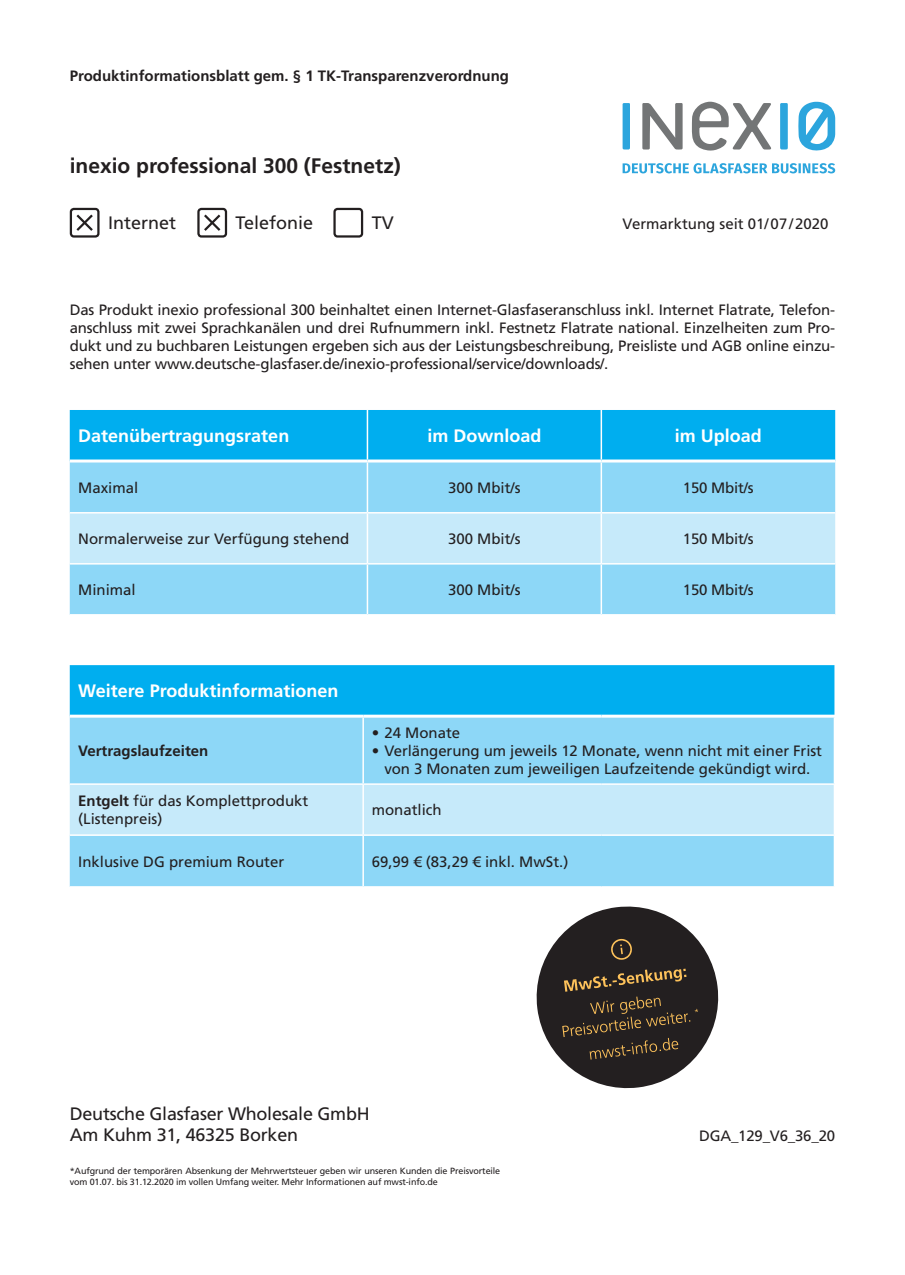
<style>
.page{position:relative;width:905px;height:1275px;background:#fff}
.page>*{position:absolute;margin:0;border:0;box-sizing:border-box;transform-origin:0 0}
.t1{font:700 21px "Frutiger LT Std";color:#231f20}
.t2{font:18px/21.6px "Frutiger LT Std";letter-spacing:-.015em;color:#231f20}
.t3{font:700 18px "Frutiger LT Std";color:#fff}
.t4{font:15px/18px "Frutiger LT Std";letter-spacing:-.005em;color:#231f20;text-align:justify}
.t5{font:700 15px "Frutiger LT Std";color:#231f20}
.t6{font:9px/10.8px "Frutiger LT Std";letter-spacing:-.015em;color:#231f20}
.s1{font-weight:700}
</style>
<div class="page">
<svg style="left:623px;top:163px;width:212px;height:10px"></svg>
<svg style="left:798px;top:102px;width:37px;height:49px"></svg>
<svg style="left:780px;top:103px;width:8px;height:46px"></svg>
<svg style="left:692px;top:102px;width:80px;height:49px"></svg>
<svg style="left:642px;top:103px;width:41px;height:47px"></svg>
<svg style="left:623px;top:103px;width:7px;height:46px"></svg>
<div style="left:70px;top:208px;width:30px;height:30px;border:2px solid #231f20;border-radius:3px"></div>
<svg style="left:76px;top:214px;width:17px;height:17px"></svg>
<div style="left:197px;top:208px;width:30px;height:30px;border:2px solid #231f20;border-radius:3px"></div>
<svg style="left:204px;top:214px;width:17px;height:17px"></svg>
<div style="left:333px;top:208px;width:30px;height:30px;border:2px solid #231f20;border-radius:3px"></div>
<div style="left:70px;top:410px;width:765px;height:49px;background:#00aeef"></div>
<div style="left:70px;top:462px;width:765px;height:152px;background:#8dd7f7"></div>
<div style="left:70px;top:513px;width:765px;height:50px;background:#c6eafa"></div>
<hr style="left:367px;top:410px;width:1px;height:49px;background:#fff">
<hr style="left:601px;top:410px;width:1px;height:49px;background:#fff">
<hr style="left:367px;top:462px;width:1px;height:50px;background:#fff">
<hr style="left:601px;top:462px;width:1px;height:50px;background:#fff">
<hr style="left:70px;top:512px;width:297px;height:1px;background:#fff">
<hr style="left:367px;top:512px;width:234px;height:1px;background:#fff">
<hr style="left:367px;top:513px;width:1px;height:50px;background:#fff">
<hr style="left:601px;top:512px;width:234px;height:1px;background:#fff">
<hr style="left:601px;top:513px;width:1px;height:50px;background:#fff">
<hr style="left:70px;top:563px;width:297px;height:1px;background:#fff">
<hr style="left:367px;top:563px;width:234px;height:1px;background:#fff">
<hr style="left:367px;top:564px;width:1px;height:50px;background:#fff">
<hr style="left:601px;top:563px;width:234px;height:1px;background:#fff">
<hr style="left:601px;top:564px;width:1px;height:50px;background:#fff">
<div style="left:70px;top:665px;width:764px;height:50px;background:#00aeef"></div>
<div style="left:70px;top:718px;width:764px;height:168px;background:#8dd7f7"></div>
<div style="left:70px;top:785px;width:764px;height:49px;background:#c6eafa"></div>
<hr style="left:362px;top:718px;width:2px;height:65px;background:#fff">
<hr style="left:70px;top:783px;width:293px;height:2px;background:#fff">
<hr style="left:363px;top:783px;width:238px;height:2px;background:#fff">
<hr style="left:362px;top:785px;width:2px;height:49px;background:#fff">
<hr style="left:601px;top:783px;width:234px;height:2px;background:#fff">
<hr style="left:70px;top:834px;width:293px;height:2px;background:#fff">
<hr style="left:363px;top:834px;width:238px;height:2px;background:#fff">
<hr style="left:362px;top:836px;width:2px;height:50px;background:#fff">
<hr style="left:601px;top:834px;width:234px;height:2px;background:#fff">
<svg style="left:536px;top:906px;width:183px;height:183px"></svg>
<p class="t5" style="left:70px;top:67px;width:441px">Produktinformationsblatt gem. § 1 TK-Transparenzverordnung</p>
<h1 class="t1" style="left:70px;top:153px;width:333px">inexio professional 300 (Festnetz)</h1>
<p class="t2" style="left:236px;top:212px;width:79px">Telefonie</p>
<p class="t2" style="left:372px;top:212px;width:24px">TV</p>
<p class="t2" style="left:108px;top:212px;width:70px">Internet</p>
<p class="t4" style="left:623px;top:215px;width:208px">Vermarktung seit 01/07/2020</p>
<p class="t4" style="left:70px;top:301px;width:767px">Das Produkt inexio professional 300 beinhaltet einen Internet-Glasfaseranschluss inkl. Internet Flatrate, Telefon&shy;anschluss mit zwei Sprachkanälen und drei Rufnummern inkl. Festnetz Flatrate national. Einzelheiten zum Pro&shy;dukt und zu buchbaren Leistungen ergeben sich aus der Leistungsbeschreibung, Preisliste und AGB online einzu&shy;sehen unter www.deutsche-glasfaser.de/inexio-professional/service/downloads/.</p>
<p class="t3" style="left:78px;top:425px;width:213px">Datenübertragungsraten</p>
<p class="t3" style="left:427px;top:425px;width:116px">im Download</p>
<p class="t3" style="left:675px;top:425px;width:89px">im Upload</p>
<p class="t4" style="left:78px;top:479px;width:62px">Maximal</p>
<p class="t4" style="left:448px;top:479px;width:74px">300 Mbit/s</p>
<p class="t4" style="left:683px;top:479px;width:72px">150 Mbit/s</p>
<p class="t4" style="left:78px;top:530px;width:273px">Normalerweise zur Verfügung stehend</p>
<p class="t4" style="left:448px;top:530px;width:74px">300 Mbit/s</p>
<p class="t4" style="left:683px;top:530px;width:72px">150 Mbit/s</p>
<p class="t4" style="left:78px;top:581px;width:59px">Minimal</p>
<p class="t4" style="left:448px;top:581px;width:74px">300 Mbit/s</p>
<p class="t4" style="left:683px;top:581px;width:72px">150 Mbit/s</p>
<p class="t3" style="left:78px;top:680px;width:262px">Weitere Produktinformationen</p>
<p class="t5" style="left:78px;top:742px;width:132px">Vertragslaufzeiten</p>
<p class="t4" style="left:372px;top:724px;width:90px">• 24 Monate</p>
<p class="t4" style="left:372px;top:742px;width:452px;text-align:center">• Verlängerung um jeweils 12 Monate, wenn nicht mit einer Frist von 3 Monaten zum jeweiligen Laufzeitende gekündigt wird.</p>
<p class="t4" style="left:78px;top:792px;width:232px"><span class="s1">Entgelt</span> für das Komplettprodukt (Listenpreis)</p>
<p class="t4" style="left:372px;top:801px;width:72px">monatlich</p>
<p class="t4" style="left:78px;top:852px;width:207px">Inklusive DG premium Router</p>
<p class="t4" style="left:372px;top:852px;width:198px">69,99 € (83,29 € inkl. MwSt.)</p>
<p class="t2" style="left:70px;top:1103px;width:302px">Deutsche Glasfaser Wholesale GmbH<br>Am Kuhm 31, 46325 Borken</p>
<p class="t6" style="left:70px;top:1165px;width:432px">*Aufgrund der temporären Absenkung der Mehrwertsteuer geben wir unseren Kunden die Preisvorteile vom 01.07. bis 31.12.2020 im vollen Umfang weiter. Mehr Informationen auf mwst-info.de</p>
<p class="t4" style="left:699px;top:1127px;width:138px">DGA_129_V6_36_20</p>
</div>
